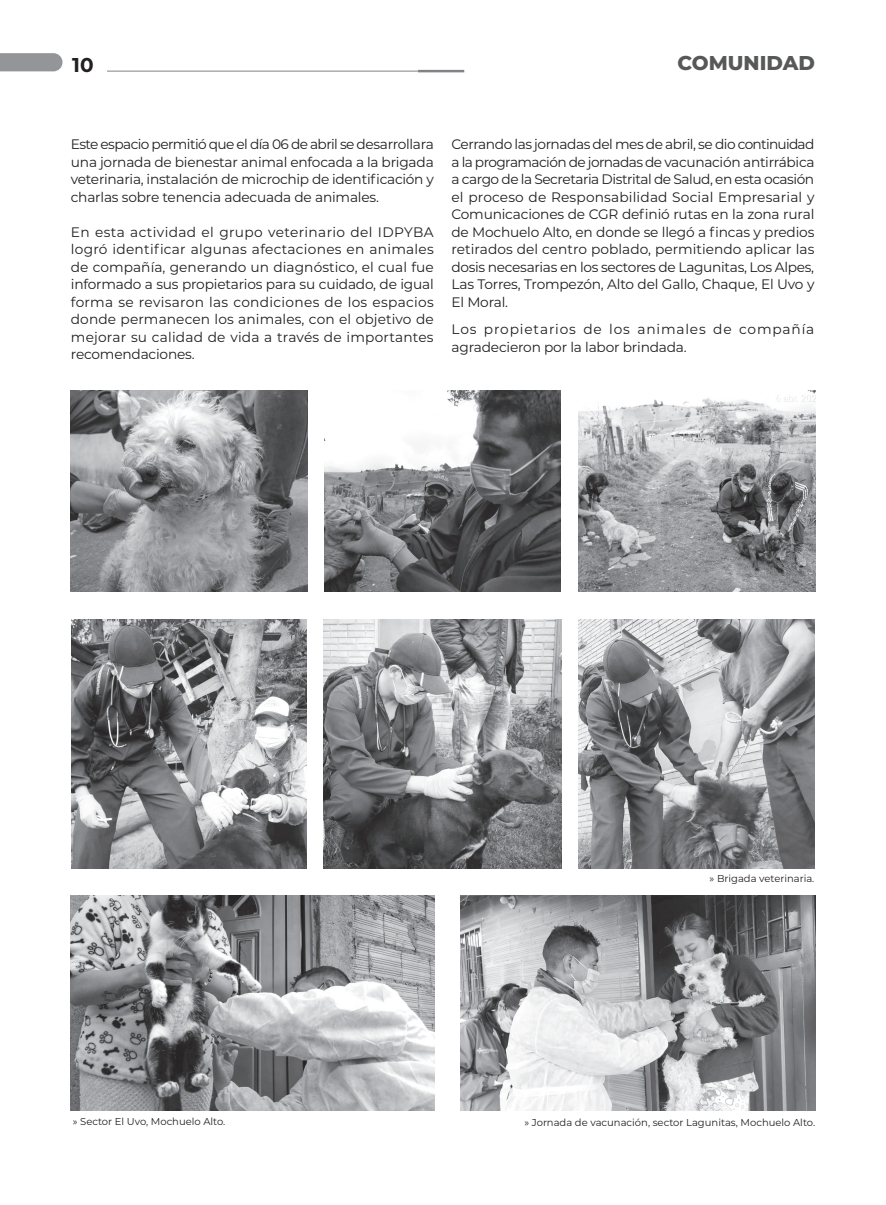
<style>
.page{position:relative;width:886px;height:1205px;background:#fff}
.page>*{position:absolute;margin:0;border:0;box-sizing:border-box;transform-origin:0 0}
.t1{font:800 20px "Montserrat";color:#57585a}
.t2{font:700 20px "Montserrat";color:#231f20}
.t3{font:13.75px/17.5px "Montserrat";letter-spacing:-.015em;color:#231f20;text-align:justify}
.t4{font:13.75px/17.5px "Montserrat";letter-spacing:.055em;color:#231f20}
.t5{font:10px "Montserrat";color:#231f20}
</style>
<div class="page">
<svg style="left:0;top:53px;width:63px;height:18px"></svg>
<hr style="left:107px;top:71px;width:332px;height:1px;background:#808285">
<hr style="left:418px;top:70px;width:46px;height:2px;background:#808285">
<img style="left:324px;top:620px;width:237px;height:249px">
<img style="left:71px;top:620px;width:236px;height:249px">
<img style="left:71px;top:391px;width:236px;height:201px">
<img style="left:578px;top:391px;width:237px;height:201px">
<img style="left:325px;top:391px;width:235px;height:201px">
<img style="left:579px;top:620px;width:235px;height:249px">
<img style="left:461px;top:895px;width:354px;height:215px">
<img style="left:71px;top:895px;width:363px;height:215px">
<h1 class="t2" style="left:72px;top:51px;width:23px">10</h1>
<h1 class="t1" style="left:677px;top:48px;width:139px">COMUNIDAD</h1>
<p class="t3" style="left:71px;top:135px;width:364px">Este espacio permitió que el día 06 de abril se desarrollara una jornada de bienestar animal enfocada a la brigada veterinaria, instalación de microchip de identificación y charlas sobre tenencia adecuada de animales.</p>
<p class="t3" style="left:71px;top:222px;width:364px">En esta actividad el grupo veterinario del IDPYBA logró identificar algunas afectaciones en animales de compañía, generando un diagnóstico, el cual fue informado a sus propietarios para su cuidado, de igual forma se revisaron las condiciones de los espacios donde permanecen los animales, con el objetivo de mejorar su calidad de vida a través de importantes recomendaciones.</p>
<p class="t3" style="left:451px;top:135px;width:364px">Cerrando las jornadas del mes de abril, se dio continuidad a la programación de jornadas de vacunación antirrábica a cargo de la Secretaria Distrital de Salud, en esta ocasión el proceso de Responsabilidad Social Empresarial y Comunicaciones de CGR definió rutas en la zona rural de Mochuelo Alto, en donde se llegó a fincas y predios retirados del centro poblado, permitiendo aplicar las dosis necesarias en los sectores de Lagunitas, Los Alpes, Las Torres, Trompezón, Alto del Gallo, Chaque, El Uvo y El Moral.</p>
<p class="t4" style="left:451px;top:320px;width:364px">Los propietarios de los animales de compañía agradecieron por la labor brindada.</p>
<p class="t5" style="left:709px;top:872px;width:106px">» Brigada veterinaria.</p>
<p class="t5" style="left:73px;top:1114px;width:154px">» Sector El Uvo, Mochuelo Alto.</p>
<p class="t5" style="left:524px;top:1115px;width:292px">» Jornada de vacunación, sector Lagunitas, Mochuelo Alto.</p>
</div>
